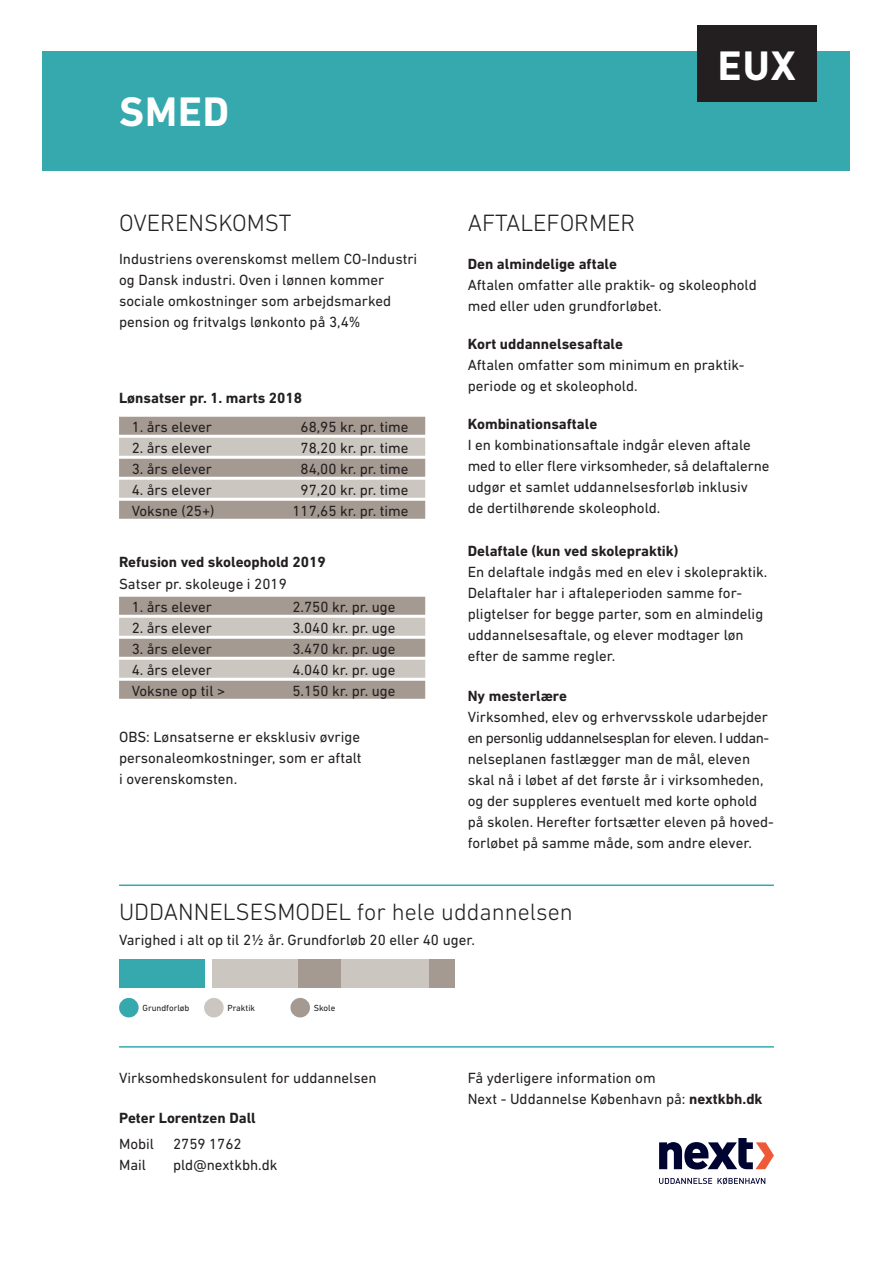
<style>
.page{position:relative;width:893px;height:1263px;background:#fff}
.page>*{position:absolute;margin:0;border:0;box-sizing:border-box;transform-origin:0 0}
.t1{font:700 42px "DIN Next LT Pro";letter-spacing:.025em;color:#fff}
.t2{font:300 24px "DIN Next LT Pro";color:#231f20}
.t3{font:15px/21px "DIN Next LT Pro";color:#231f20}
.t4{font:700 15px "DIN Next LT Pro";color:#231f20}
.t5{font:9px "DIN Next LT Pro";color:#231f20}
.s1{font-weight:700}
</style>
<div class="page">
<div style="left:43px;top:51px;width:807px;height:119px;background:#36a9af"></div>
<div style="left:119px;top:417px;width:306px;height:18px;background:#a59a92"></div>
<div style="left:119px;top:438px;width:306px;height:18px;background:#ccc6c0"></div>
<div style="left:119px;top:459px;width:306px;height:18px;background:#a59a92"></div>
<div style="left:119px;top:480px;width:306px;height:18px;background:#ccc6c0"></div>
<div style="left:119px;top:501px;width:306px;height:18px;background:#a59a92"></div>
<div style="left:119px;top:597px;width:306px;height:18px;background:#a59a92"></div>
<div style="left:119px;top:618px;width:306px;height:18px;background:#ccc6c0"></div>
<div style="left:119px;top:639px;width:306px;height:18px;background:#a59a92"></div>
<div style="left:119px;top:660px;width:306px;height:18px;background:#ccc6c0"></div>
<div style="left:119px;top:681px;width:306px;height:18px;background:#a59a92"></div>
<div style="left:119px;top:959px;width:85px;height:28px;background:#36a9af"></div>
<div style="left:119px;top:998px;width:20px;height:19px;background:#36a9af;border-radius:50%"></div>
<div style="left:204px;top:998px;width:20px;height:19px;background:#ccc6c0;border-radius:50%"></div>
<div style="left:290px;top:998px;width:20px;height:19px;background:#a59a92;border-radius:50%"></div>
<hr style="left:119px;top:884px;width:655px;height:2px;background:#36a9af">
<hr style="left:119px;top:1046px;width:655px;height:1px;background:#36a9af">
<svg style="left:659px;top:1138px;width:115px;height:31px"></svg>
<svg style="left:659px;top:1177px;width:106px;height:7px"></svg>
<div style="left:697px;top:26px;width:119px;height:76px;background:#231f20"></div>
<div style="left:213px;top:959px;width:242px;height:28px;background:#ccc6c0"></div>
<div style="left:429px;top:959px;width:26px;height:28px;background:#a59a92"></div>
<div style="left:298px;top:959px;width:43px;height:28px;background:#a59a92"></div>
<h1 class="t1" style="left:119px;top:87px;width:112px">SMED</h1>
<h2 class="t2" style="left:119px;top:209px;width:174px">OVERENSKOMST</h2>
<p class="t3" style="left:119px;top:249px;width:300px">Industriens overenskomst mellem CO-Industri og Dansk industri. Oven i lønnen kommer sociale omkostninger som arbejdsmarked pension og fritvalgs lønkonto på 3,4%</p>
<p class="t4" style="left:119px;top:389px;width:185px">Lønsatser pr. 1. marts 2018</p>
<p class="t3" style="left:132px;top:416px;width:82px">1. års elever</p>
<p class="t3" style="left:301px;top:416px;width:110px">68,95 kr. pr. time</p>
<p class="t3" style="left:132px;top:437px;width:82px">2. års elever</p>
<p class="t3" style="left:301px;top:437px;width:110px">78,20 kr. pr. time</p>
<p class="t3" style="left:132px;top:458px;width:82px">3. års elever</p>
<p class="t3" style="left:301px;top:458px;width:110px">84,00 kr. pr. time</p>
<p class="t3" style="left:132px;top:479px;width:82px">4. års elever</p>
<p class="t3" style="left:301px;top:479px;width:110px">97,20 kr. pr. time</p>
<p class="t3" style="left:132px;top:500px;width:84px">Voksne (25+)</p>
<p class="t3" style="left:292px;top:500px;width:118px">117,65 kr. pr. time</p>
<p class="t4" style="left:119px;top:553px;width:208px">Refusion ved skoleophold 2019</p>
<p class="t3" style="left:119px;top:573px;width:169px">Satser pr. skoleuge i 2019</p>
<p class="t3" style="left:132px;top:596px;width:82px">1. års elever</p>
<p class="t3" style="left:292px;top:596px;width:105px">2.750 kr. pr. uge</p>
<p class="t3" style="left:132px;top:617px;width:82px">2. års elever</p>
<p class="t3" style="left:292px;top:617px;width:105px">3.040 kr. pr. uge</p>
<p class="t3" style="left:132px;top:638px;width:82px">3. års elever</p>
<p class="t3" style="left:292px;top:638px;width:105px">3.470 kr. pr. uge</p>
<p class="t3" style="left:132px;top:659px;width:82px">4. års elever</p>
<p class="t3" style="left:292px;top:659px;width:105px">4.040 kr. pr. uge</p>
<p class="t3" style="left:132px;top:680px;width:95px">Voksne op til &gt;</p>
<p class="t3" style="left:292px;top:680px;width:105px">5.150 kr. pr. uge</p>
<p class="t3" style="left:119px;top:726px;width:244px;text-align:justify">OBS: Lønsatserne er eksklusiv øvrige personaleomkostninger, som er aftalt i overenskomsten.</p>
<h1 class="t1" style="left:718px;top:41px;width:79px">EUX</h1>
<h2 class="t2" style="left:468px;top:209px;width:169px">AFTALEFORMER</h2>
<p class="t4" style="left:468px;top:255px;width:151px">Den almindelige aftale</p>
<p class="t3" style="left:468px;top:274px;width:291px">Aftalen omfatter alle praktik- og skoleophold med eller uden grundforløbet.</p>
<p class="t4" style="left:468px;top:335px;width:157px">Kort uddannelsesaftale</p>
<p class="t3" style="left:468px;top:354px;width:278px">Aftalen omfatter som minimum en praktik&shy;periode og et skoleophold.</p>
<p class="t4" style="left:468px;top:415px;width:131px">Kombinationsaftale</p>
<p class="t3" style="left:468px;top:434px;width:303px">I en kombinationsaftale indgår eleven aftale med to eller flere virksomheder, så delaftalerne udgør et samlet uddannelsesforløb inklusiv<br>de dertilhørende skoleophold.</p>
<p class="t4" style="left:468px;top:542px;width:212px">Delaftale (kun ved skolepraktik)</p>
<p class="t3" style="left:468px;top:561px;width:301px">En delaftale indgås med en elev i skolepraktik.<br>Delaftaler har i aftaleperioden samme for&shy;pligtelser for begge parter, som en almindelig uddannelsesaftale, og elever modtager løn efter de samme regler.</p>
<p class="t4" style="left:468px;top:687px;width:101px">Ny mesterlære</p>
<p class="t3" style="left:468px;top:706px;width:308px">Virksomhed, elev og erhvervsskole udarbejder en personlig uddannelsesplan for eleven. I uddan&shy;nelseplanen fastlægger man de mål, eleven skal nå i løbet af det første år i virksomheden, og der suppleres eventuelt med korte ophold på skolen. Herefter fortsætter eleven på hoved&shy;forløbet på samme måde, som andre elever.</p>
<h2 class="t2" style="left:119px;top:897px;width:455px">UDDANNELSESMODEL for hele uddannelsen</h2>
<p class="t3" style="left:119px;top:929px;width:357px">Varighed i alt op til 2½ år. Grundforløb 20 eller 40 uger.</p>
<p class="t5" style="left:142px;top:1003px;width:49px">Grundforløb</p>
<p class="t5" style="left:227px;top:1003px;width:29px">Praktik</p>
<p class="t5" style="left:314px;top:1003px;width:23px">Skole</p>
<p class="t3" style="left:119px;top:1067px;width:259px">Virksomhedskonsulent for uddannelsen</p>
<p class="t3" style="left:468px;top:1067px;width:296px">Få yderligere information om<br>Next - Uddannelse København på: <span class="s1">nextkbh.dk</span></p>
<p class="t4" style="left:119px;top:1109px;width:138px">Peter Lorentzen Dall</p>
<p class="t3" style="left:119px;top:1133px;width:37px">Mobil</p>
<p class="t3" style="left:173px;top:1133px;width:70px">2759 1762</p>
<p class="t3" style="left:119px;top:1154px;width:28px">Mail</p>
<p class="t3" style="left:173px;top:1154px;width:106px">pld@nextkbh.dk</p>
</div>
